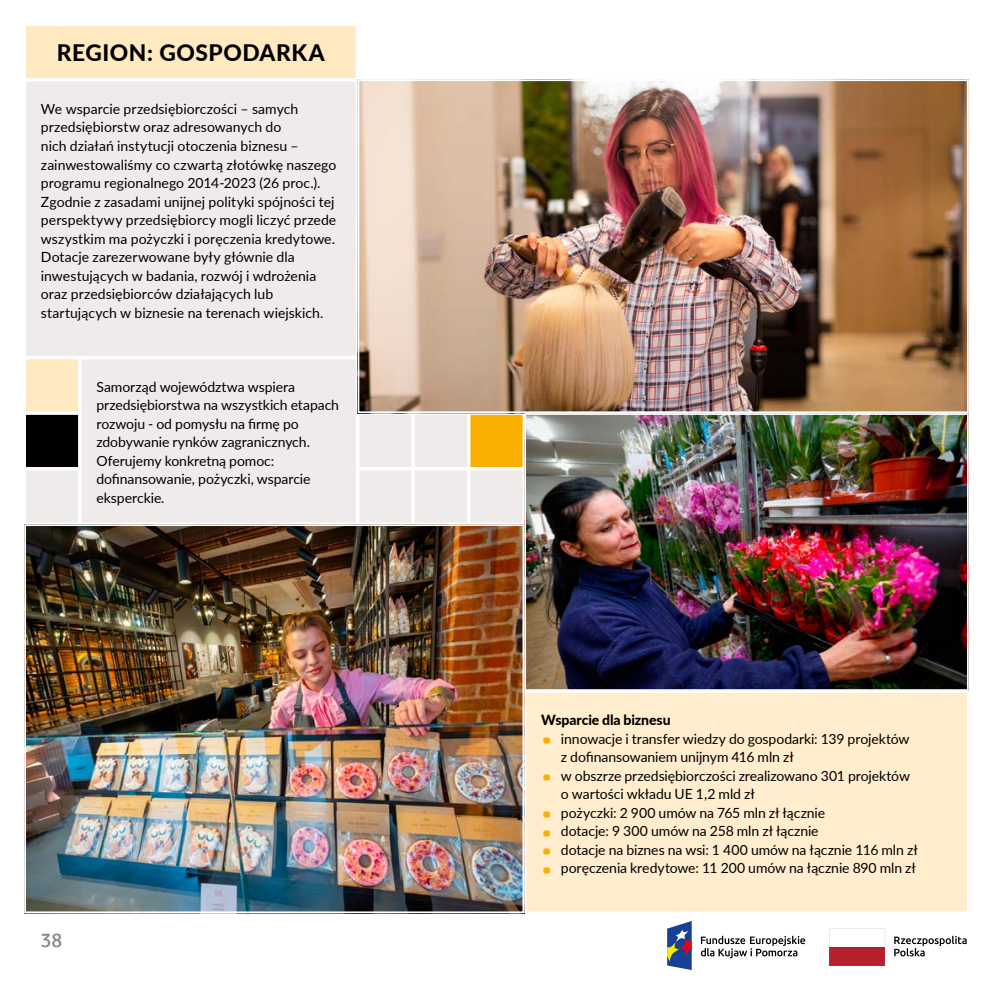
<style>
.page{position:relative;width:993px;height:993px;background:#fff}
.page>*{position:absolute;margin:0;border:0;box-sizing:border-box;transform-origin:0 0}
.t1{font:800 22.75px "Lato";letter-spacing:.025em;color:#000}
.t2{font:20.65px "Signika";color:#878787}
.t3{font:14px/18.6px "Lato";color:#000}
.t4{font:800 14px "Lato";letter-spacing:-.005em;color:#000}
.s1{font-family:"Signika";font-weight:700;font-size:24.5px;color:#f9b000}
</style>
<div class="page">
<div style="left:25px;top:414px;width:54px;height:53px;background:#000"></div>
<div style="left:24px;top:413px;width:56px;height:55px;border:2px solid #fff"></div>
<div style="left:357px;top:413px;width:56px;height:55px;background:#efebea;border:2px solid #fff"></div>
<div style="left:413px;top:413px;width:55px;height:55px;background:#efebea;border:2px solid #fff"></div>
<div style="left:24px;top:468px;width:56px;height:56px;background:#efebea;border:2px solid #fff"></div>
<div style="left:468px;top:468px;width:56px;height:56px;background:#efebea;border:2px solid #fff"></div>
<div style="left:24px;top:912px;width:56px;height:56px;background:#fff;border:2px solid #fff"></div>
<div style="left:357px;top:468px;width:56px;height:56px;background:#efebea;border:2px solid #fff"></div>
<div style="left:413px;top:468px;width:55px;height:56px;background:#efebea;border:2px solid #fff"></div>
<div style="left:24px;top:912px;width:56px;height:56px;border:2px solid #fff;border-radius:12px"></div>
<div style="left:24px;top:357px;width:56px;height:56px;background:#ffe9c0;border:2px solid #fff"></div>
<div style="left:468px;top:413px;width:56px;height:55px;background:#f9b000;border:2px solid #fff"></div>
<svg style="left:654px;top:918px;width:314px;height:52px"></svg>
<div style="left:24px;top:24px;width:333px;height:56px;background:#ffe9c0;border:2px solid #fff"></div>
<div style="left:25px;top:81px;width:331px;height:275px;background:#efebea"></div>
<div style="left:24px;top:80px;width:333px;height:277px;border:2px solid #fff"></div>
<div style="left:81px;top:358px;width:275px;height:165px;background:#efebea"></div>
<div style="left:80px;top:357px;width:277px;height:167px;border:2px solid #fff"></div>
<img style="left:360px;top:82px;width:605px;height:328px">
<div style="left:357px;top:79px;width:611px;height:334px;border:2px solid #fff"></div>
<img style="left:27px;top:527px;width:494px;height:382px">
<div style="left:24px;top:524px;width:500px;height:388px;border:2px solid #fff"></div>
<img style="left:527px;top:416px;width:438px;height:271px">
<div style="left:524px;top:413px;width:444px;height:277px;border:2px solid #fff"></div>
<div style="left:525px;top:691px;width:442px;height:221px;background:#ffedcd"></div>
<div style="left:524px;top:690px;width:444px;height:222px;border:2px solid #fff"></div>
<h1 class="t1" style="left:57px;top:36px;width:269px">REGION: GOSPODARKA</h1>
<p class="t3" style="left:41px;top:99px;width:297px">We wsparcie przedsiębiorczości – samych przedsiębiorstw oraz adresowanych do<br>nich działań instytucji otoczenia biznesu – zainwestowaliśmy co czwartą złotówkę naszego programu regionalnego 2014-2023 (26 proc.).<br>Zgodnie z zasadami unijnej polityki spójności tej perspektywy przedsiębiorcy mogli liczyć przede wszystkim ma pożyczki i poręczenia kredytowe.<br>Dotacje zarezerwowane były głównie dla inwestujących w badania, rozwój i wdrożenia oraz przedsiębiorców działających lub startujących w biznesie na terenach wiejskich.</p>
<p class="t3" style="left:96px;top:376px;width:244px">Samorząd województwa wspiera przedsiębiorstwa na wszystkich etapach rozwoju - od pomysłu na firmę po zdobywanie rynków zagranicznych.<br>Oferujemy konkretną pomoc: dofinansowanie, pożyczki, wsparcie eksperckie.</p>
<h2 class="t2" style="left:40px;top:928px;width:23px">38</h2>
<p class="t4" style="left:541px;top:709px;width:131px">Wsparcie dla biznesu</p>
<p class="t3" style="left:560px;top:728px;width:350px;text-indent:-20px"><span class="s1">•</span> innowacje i transfer wiedzy do gospodarki: 139 projektów z dofinansowaniem unijnym 416 mln zł</p>
<p class="t3" style="left:560px;top:765px;width:350px;text-indent:-20px"><span class="s1">•</span> w obszrze przedsiębiorczości zrealizowano 301 projektów o wartości wkładu UE 1,2 mld zł</p>
<p class="t3" style="left:541px;top:802px;width:285px"><span class="s1">•</span> pożyczki: 2 900 umów na 765 mln zł łącznie</p>
<p class="t3" style="left:541px;top:821px;width:279px"><span class="s1">•</span> dotacje: 9 300 umów na 258 mln zł łącznie</p>
<p class="t3" style="left:541px;top:839px;width:378px"><span class="s1">•</span> dotacje na biznes na wsi: 1 400 umów na łącznie 116 mln zł</p>
<p class="t3" style="left:541px;top:858px;width:376px"><span class="s1">•</span> poręczenia kredytowe: 11 200 umów na łącznie 890 mln zł</p>
</div>
